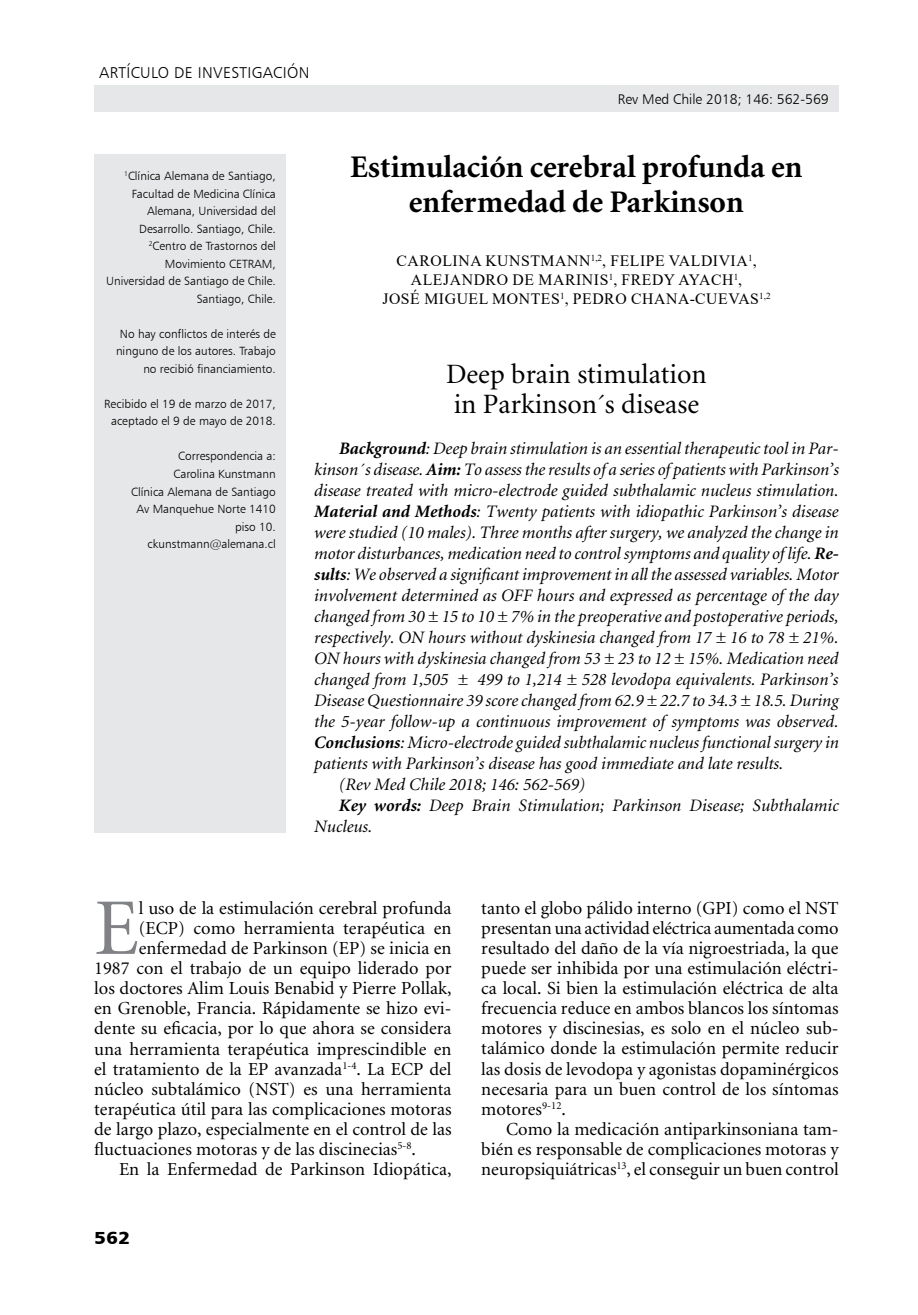
<style>
.page{position:relative;width:918px;height:1315px;background:#fff}
.page>*{position:absolute;margin:0;border:0;box-sizing:border-box;transform-origin:0 0}
.t1{font:80.33px "Minion";color:#808285}
.t2{font:700 31.5px/35px "Minion";color:#000;text-align:center}
.t3{font:28px/29.8px "Minion";color:#000}
.t4{font:18.38px/20.1px "Minion";color:#000;text-align:justify}
.t5{font:italic 17.5px "Minion";color:#000}
.t6{font:17.5px "Humanist 777 BT Black B";color:#000;scale:1.1 1}
.t7{font:15.75px/18.9px "Times New Roman";letter-spacing:.035em;color:#000;text-align:center}
.t8{font:15.75px "Humanist 777 BT Light B";letter-spacing:.02em;color:#000}
.t9{font:14px "Humanist 777 BT Light B";color:#000}
.t10{font:11.9px/17.5px "Humanist 777 BT Light B";color:#000;text-align:right}
.s1{font-weight:700}
</style>
<div class="page">
<div style="left:94px;top:85px;width:744px;height:26px;background:#e6e7e8"></div>
<div style="left:94px;top:154px;width:192px;height:678px;background:#e6e7e8"></div>
<p class="t8" style="left:99px;top:63px;width:212px">ARTÍCULO DE INVESTIGACIÓN</p>
<p class="t9" style="left:618px;top:90px;width:212px">Rev Med Chile 2018; 146: 562-569</p>
<p class="t10" style="left:106px;top:167px;width:171px"><sup>1</sup>Clínica Alemana de Santiago,<br>Facultad de Medicina Clínica<br>Alemana, Universidad del<br>Desarrollo. Santiago, Chile.<br><sup>2</sup>Centro de Trastornos del<br>Movimiento CETRAM,<br>Universidad de Santiago de Chile.<br>Santiago, Chile.</p>
<p class="t10" style="left:116px;top:325px;width:161px">No hay conflictos de interés de ninguno de los autores. Trabajo no recibió financiamiento.</p>
<p class="t10" style="left:104px;top:395px;width:173px;text-align:center">Recibido el 19 de marzo de 2017, aceptado el 9 de mayo de 2018.</p>
<p class="t10" style="left:131px;top:447px;width:146px">Correspondencia a:<br>Carolina Kunstmann<br>Clínica Alemana de Santiago<br>Av Manquehue Norte 1410 piso 10. ckunstmann@alemana.cl</p>
<h2 class="t2" style="left:350px;top:151px;width:454px">Estimulación cerebral profunda en enfermedad de Parkinson</h2>
<p class="t7" style="left:382px;top:251px;width:390px">CAROLINA KUNSTMANN<sup>1,2</sup>, FELIPE VALDIVIA<sup>1</sup>,<br>ALEJANDRO DE MARINIS<sup>1</sup>, FREDY AYACH<sup>1</sup>,<br>JOSÉ MIGUEL MONTES<sup>1</sup>, PEDRO CHANA-CUEVAS<sup>1,2</sup></p>
<h3 class="t3" style="left:446px;top:360px;width:262px">Deep brain stimulation in Parkinson´s disease</h3>
<p class="t5" style="left:339px;top:440px;width:501px"><span class="s1">Background</span>: Deep brain stimulation is an essential therapeutic tool in Par-</p>
<p class="t5" style="left:314px;top:461px;width:526px">kinson´s disease. <span class="s1">Aim:</span> To assess the results of a series of patients with Parkinson’s</p>
<p class="t5" style="left:314px;top:482px;width:526px">disease treated with micro-electrode guided subthalamic nucleus stimulation.</p>
<p class="t5" style="left:314px;top:503px;width:526px"><span class="s1">Material and Methods</span>: Twenty patients with idiopathic Parkinson’s disease</p>
<p class="t5" style="left:314px;top:524px;width:526px">were studied (10 males). Three months after surgery, we analyzed the change in</p>
<p class="t5" style="left:314px;top:545px;width:526px">motor disturbances, medication need to control symptoms and quality of life. <span class="s1">Re-</span></p>
<p class="t5" style="left:314px;top:566px;width:526px"><span class="s1">sults</span>: We observed a significant improvement in all the assessed variables. Motor</p>
<p class="t5" style="left:314px;top:587px;width:526px">involvement determined as OFF hours and expressed as percentage of the day</p>
<p class="t5" style="left:314px;top:608px;width:526px">changed from 30 ± 15 to 10 ± 7% in the preoperative and postoperative periods,</p>
<p class="t5" style="left:314px;top:629px;width:526px">respectively. ON hours without dyskinesia changed from 17 ± 16 to 78 ± 21%.</p>
<p class="t5" style="left:314px;top:650px;width:526px">ON hours with dyskinesia changed from 53 ± 23 to 12 ± 15%. Medication need</p>
<p class="t5" style="left:314px;top:671px;width:526px">changed from 1,505 ± 499 to 1,214 ± 528 levodopa equivalents. Parkinson’s</p>
<p class="t5" style="left:314px;top:692px;width:526px">Disease Questionnaire 39 score changed from 62.9 ± 22.7 to 34.3 ± 18.5. During</p>
<p class="t5" style="left:314px;top:713px;width:526px">the 5-year follow-up a continuous improvement of symptoms was observed.</p>
<p class="t5" style="left:314px;top:734px;width:526px"><span class="s1">Conclusions</span>: Micro-electrode guided subthalamic nucleus functional surgery in</p>
<p class="t5" style="left:314px;top:755px;width:471px">patients with Parkinson’s disease has good immediate and late results.</p>
<p class="t5" style="left:339px;top:776px;width:248px">(Rev Med Chile 2018; 146: 562-569)</p>
<p class="t5" style="left:339px;top:797px;width:501px"><span class="s1">Key words:</span> Deep Brain Stimulation; Parkinson Disease; Subthalamic</p>
<p class="t5" style="left:314px;top:818px;width:60px">Nucleus.</p>
<h1 class="t1" style="left:94px;top:888px;width:46px">E</h1>
<p class="t4" style="left:139px;top:898px;width:314px">l uso de la estimulación cerebral profunda</p>
<p class="t4" style="left:139px;top:918px;width:314px">(ECP) como herramienta terapéutica en</p>
<p class="t4" style="left:139px;top:938px;width:314px">enfermedad de Parkinson (EP) se inicia en</p>
<p class="t4" style="left:94px;top:958px;width:359px">1987 con el trabajo de un equipo liderado por</p>
<p class="t4" style="left:94px;top:979px;width:359px">los doctores Alim Louis Benabid y Pierre Pollak,</p>
<p class="t4" style="left:94px;top:999px;width:359px">en Grenoble, Francia. Rápidamente se hizo evi-</p>
<p class="t4" style="left:94px;top:1019px;width:359px">dente su eficacia, por lo que ahora se considera</p>
<p class="t4" style="left:94px;top:1039px;width:359px">una herramienta terapéutica imprescindible en</p>
<p class="t4" style="left:94px;top:1059px;width:359px">el tratamiento de la EP avanzada<sup>1-4</sup>. La ECP del</p>
<p class="t4" style="left:94px;top:1079px;width:359px">núcleo subtalámico (NST) es una herramienta</p>
<p class="t4" style="left:94px;top:1099px;width:359px">terapéutica útil para las complicaciones motoras</p>
<p class="t4" style="left:94px;top:1119px;width:359px">de largo plazo, especialmente en el control de las</p>
<p class="t4" style="left:94px;top:1140px;width:323px">fluctuaciones motoras y de las discinecias<sup>5-8</sup>.</p>
<p class="t4" style="left:119px;top:1160px;width:334px">En la Enfermedad de Parkinson Idiopática,</p>
<p class="t6" style="left:94px;top:1226px;width:34px">562</p>
<p class="t4" style="left:481px;top:898px;width:359px">tanto el globo pálido interno (GPI) como el NST presentan una actividad eléctrica aumentada como resultado del daño de la vía nigroestriada, la que puede ser inhibida por una estimulación eléctri&shy;ca local. Si bien la estimulación eléctrica de alta frecuencia reduce en ambos blancos los síntomas motores y discinesias, es solo en el núcleo sub&shy;talámico donde la estimulación permite reducir las dosis de levodopa y agonistas dopaminérgicos necesaria para un buen control de los síntomas motores<sup>9-12</sup>.</p>
<p class="t4" style="left:481px;top:1119px;width:359px;text-indent:25px">Como la medicación antiparkinsoniana tam&shy;bién es responsable de complicaciones motoras y neuropsiquiátricas<sup>13</sup>, el conseguir un buen control</p>
</div>
